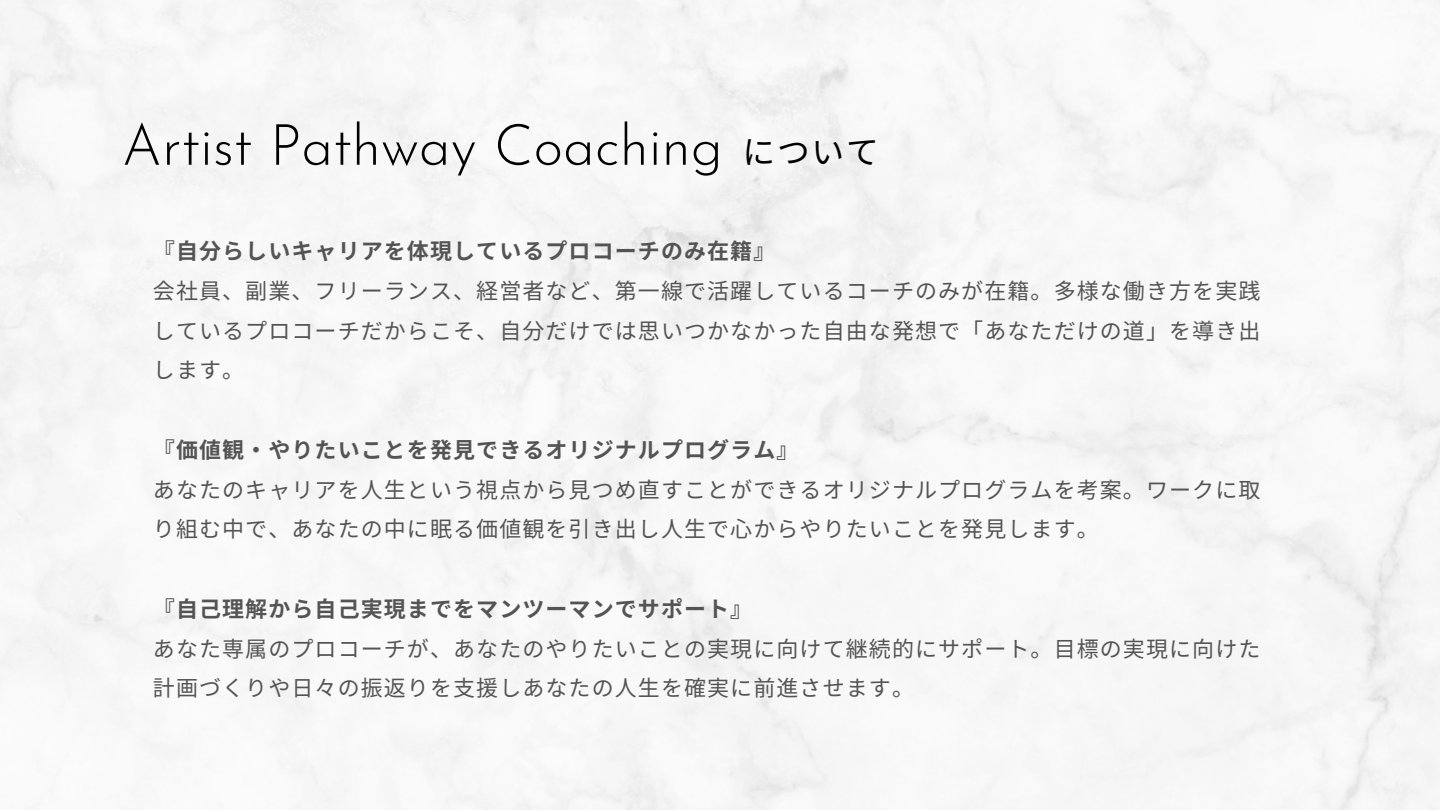
<style>
.page{position:relative;width:1440px;height:810px;background:#fff}
.page>*{position:absolute;margin:0;border:0;box-sizing:border-box;transform-origin:0 0}
.t1{font:300 57px "Josefin Sans";color:#000}
.t2{font:32.8px "Noto Sans JP";color:#000}
.t3{font:22px/39.8px "Noto Sans JP";letter-spacing:.05em;color:#545454}
.t4{font:700 22px "Noto Sans JP";letter-spacing:.05em;color:#545454}
</style>
<div class="page">
<h1 class="t1" style="left:122px;top:122px;width:603px">Artist Pathway Coaching</h1>
<p class="t2" style="left:743px;top:126px;width:138px">について</p>
<h2 class="t4" style="left:153px;top:234px;width:624px">『自分らしいキャリアを体現しているプロコーチのみ在籍』</h2>
<p class="t3" style="left:153px;top:270px;width:1109px;text-align:justify">会社員、副業、フリーランス、経営者など、第一線で活躍しているコーチのみが在籍。多様な働き方を実践しているプロコーチだからこそ、自分だけでは思いつかなかった自由な発想で「あなただけの道」を導き出します。</p>
<p class="t4" style="left:153px;top:432px;width:647px">『価値観・やりたいことを発見できるオリジナルプログラム』</p>
<p class="t3" style="left:153px;top:469px;width:1109px">あなたのキャリアを人生という視点から見つめ直すことができるオリジナルプログラムを考案。ワークに取り組む中で、あなたの中に眠る価値観を引き出し人生で心からやりたいことを発見します。</p>
<p class="t4" style="left:153px;top:591px;width:601px">『自己理解から自己実現までをマンツーマンでサポート』</p>
<p class="t3" style="left:153px;top:628px;width:1109px">あなた専属のプロコーチが、あなたのやりたいことの実現に向けて継続的にサポート。目標の実現に向けた計画づくりや日々の振返りを支援しあなたの人生を確実に前進させます。</p>
</div>
